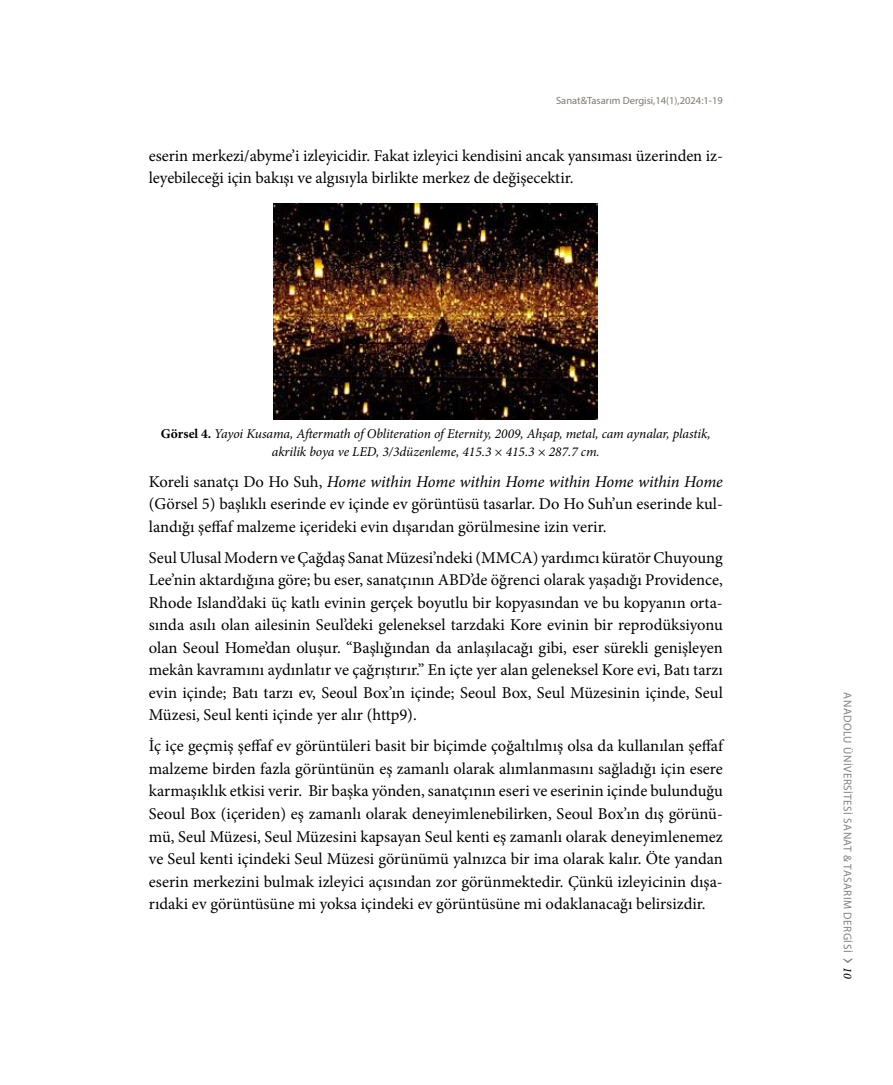
<style>
.page{position:relative;width:893px;height:1085px;background:#fff}
.page>*{position:absolute;margin:0;border:0;box-sizing:border-box;transform-origin:0 0}
.t1{font:16.5px/22.5px "Minion Pro";letter-spacing:-.005em;color:#000;text-align:justify}
.t2{font:italic 13.5px/18px "Minion Pro";letter-spacing:-.005em;color:#000;text-align:center}
.t3{font:11.25px "Myriad Pro";letter-spacing:.04em;color:#808285}
.t4{font:10.5px "Myriad Pro";color:#7e796d}
.s1{font-weight:700;font-style:normal}
.s2{font-style:italic}
.s3{font-family:"Minion Pro";font-weight:500;font-style:italic;font-size:12px;color:#000}
</style>
<div class="page">
<svg style="left:842px;top:958px;width:11px;height:4px"></svg>
<img style="left:274px;top:203px;width:324px;height:216px">
<p class="t4" style="left:556px;top:94px;width:168px">Sanat&amp;Tasarım Dergisi,14(1),2024:1-19</p>
<p class="t1" style="left:149px;top:144px;width:576px">eserin merkezi/abyme’i izleyicidir. Fakat izleyici kendisini ancak yansıması üzerinden iz&shy;leyebileceği için bakışı ve algısıyla birlikte merkez de değişecektir.</p>
<p class="t2" style="left:161px;top:424px;width:551px"><span class="s1">Görsel 4.</span> Yayoi Kusama, Aftermath of Obliteration of Eternity, 2009, Ahşap, metal, cam aynalar, plastik, akrilik boya ve LED, 3/3düzenleme, 415.3 × 415.3 × 287.7 cm.</p>
<p class="t1" style="left:149px;top:470px;width:576px">Koreli sanatçı Do Ho Suh, <span class="s2">Home within Home within Home within Home within Home </span>(Görsel 5) başlıklı eserinde ev içinde ev görüntüsü tasarlar. Do Ho Suh’un eserinde kul&shy;landığı şeffaf malzeme içerideki evin dışarıdan görülmesine izin verir.</p>
<p class="t1" style="left:149px;top:546px;width:576px">Seul Ulusal Modern ve Çağdaş Sanat Müzesi’ndeki (MMCA) yardımcı küratör Chuyoung Lee’nin aktardığına göre; bu eser, sanatçının ABD’de öğrenci olarak yaşadığı Providence, Rhode Island’daki üç katlı evinin gerçek boyutlu bir kopyasından ve bu kopyanın orta&shy;sında asılı olan ailesinin Seul’deki geleneksel tarzdaki Kore evinin bir reprodüksiyonu olan Seoul Home’dan oluşur. “Başlığından da anlaşılacağı gibi, eser sürekli genişleyen mekân kavramını aydınlatır ve çağrıştırır.” En içte yer alan geleneksel Kore evi, Batı tarzı evin içinde; Batı tarzı ev, Seoul Box’ın içinde; Seoul Box, Seul Müzesinin içinde, Seul Müzesi, Seul kenti içinde yer alır (http9).</p>
<p class="t1" style="left:149px;top:734px;width:576px">İç içe geçmiş şeffaf ev görüntüleri basit bir biçimde çoğaltılmış olsa da kullanılan şeffaf malzeme birden fazla görüntünün eş zamanlı olarak alımlanmasını sağladığı için esere karmaşıklık etkisi verir. Bir başka yönden, sanatçının eseri ve eserinin içinde bulunduğu Seoul Box (içeriden) eş zamanlı olarak deneyimlenebilirken, Seoul Box’ın dış görünü&shy;mü, Seul Müzesi, Seul Müzesini kapsayan Seul kenti eş zamanlı olarak deneyimlenemez ve Seul kenti içindeki Seul Müzesi görünümü yalnızca bir ima olarak kalır. Öte yandan eserin merkezini bulmak izleyici açısından zor görünmektedir. Çünkü izleyicinin dışa&shy;rıdaki ev görüntüsüne mi yoksa içindeki ev görüntüsüne mi odaklanacağı belirsizdir.</p>
<p class="t3" style="left:855px;top:692px;width:287px;rotate:90deg">ANADOLU ÜNİVERSİTESİ SANAT &amp; TASARIM DERGİSİ <span class="s3">10</span></p>
</div>
